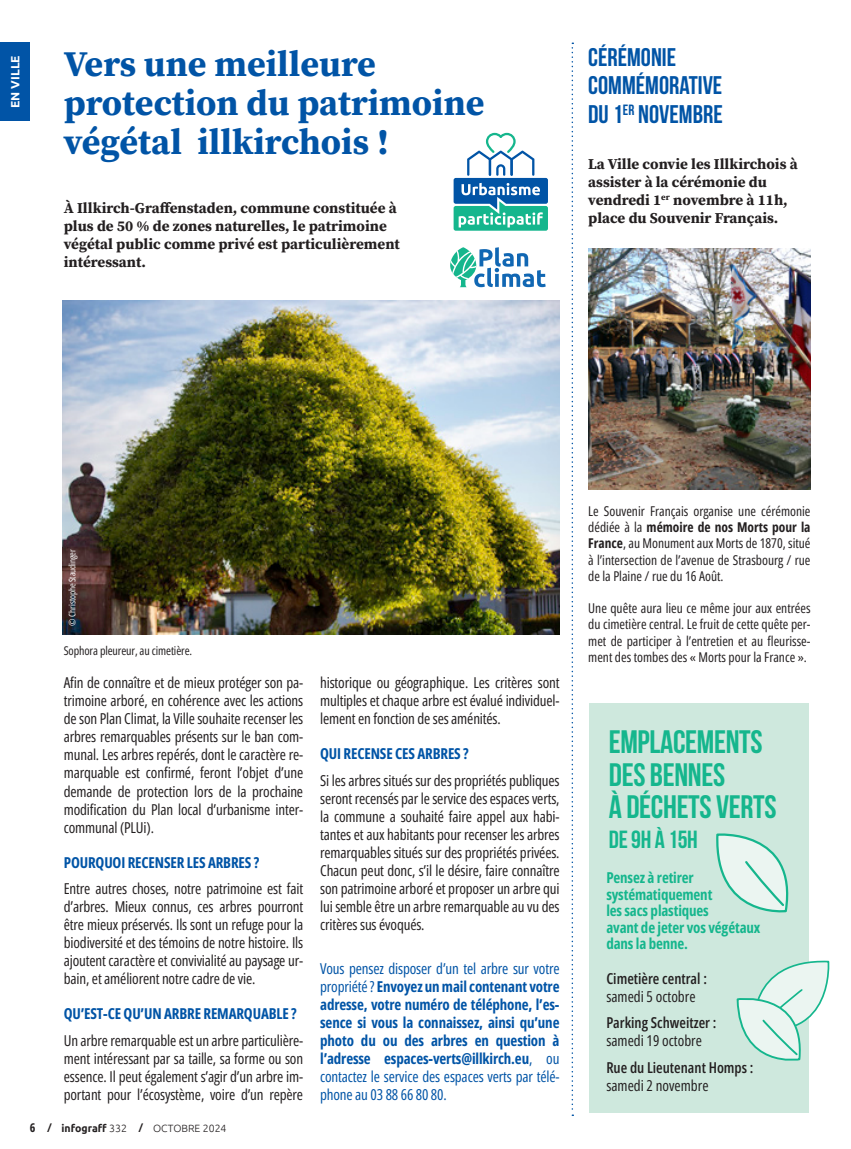
<style>
.page{position:relative;width:851px;height:1149px;background:#fff}
.page>*{position:absolute;margin:0;border:0;box-sizing:border-box;transform-origin:0 0}
.t1{font:700 36px/39px "Source Serif Pro";color:#0154a6}
.t2{font:700 32.4px/32.4px "Bebas Neue";letter-spacing:-.01em;color:#15b68d}
.t3{font:700 25.5px/28.5px "Bebas Neue";color:#0154a6}
.t4{font:700 24.75px "Bebas Neue";letter-spacing:-.01em;color:#15b68d}
.t5{font:15px/18px "Open Sans Condensed";letter-spacing:-.01em;color:#231f20;text-align:justify}
.t6{font:700 15px/18px "Open Sans Condensed";letter-spacing:-.01em;color:#0154a6;text-align:justify}
.t7{font:700 15px/18px "Source Serif Pro";color:#231f20}
.t8{font:700 15px/16.5px "Open Sans Condensed";letter-spacing:-.01em;color:#15b68d}
.t9{font:600 15px "Open Sans Condensed";color:#231f20}
.t10{font:13.5px/16.2px "Open Sans Condensed";color:#231f20;text-align:justify}
.t11{font:12px "Open Sans Condensed";letter-spacing:-.01em;color:#231f20}
.t12{font:700 12px "Ubuntu";color:#fff}
.t13{font:300 10.5px "Ubuntu";color:#231f20}
.t14{font:9px "Open Sans Condensed";letter-spacing:-.01em;color:#fff}
.s1{font-family:"Open Sans Condensed";font-weight:700;font-size:12px}
.s2{font-weight:700}
.s3{font-weight:400}
</style>
<div class="page">
<div style="left:0;top:43px;width:30px;height:77px;background:#0154a6"></div>
<div style="left:589px;top:703px;width:220px;height:408px;background:#cee8dd"></div>
<svg style="left:736px;top:960px;width:94px;height:101px"></svg>
<svg style="left:716px;top:833px;width:73px;height:80px"></svg>
<img style="left:63px;top:301px;width:496px;height:333px">
<svg style="left:571px;top:43px;width:2px;height:1072px"></svg>
<svg style="left:453px;top:133px;width:95px;height:98px"></svg>
<svg style="left:450px;top:247px;width:95px;height:40px"></svg>
<img style="left:588px;top:249px;width:222px;height:240px">
<p class="t12" style="left:8px;top:108px;width:54px;rotate:-90deg">EN VILLE</p>
<h1 class="t1" style="left:64px;top:44px;width:422px">Vers une meilleure protection du patrimoine végétal illkirchois !</h1>
<p class="t7" style="left:64px;top:198px;width:337px">À Illkirch-Graffenstaden, commune constituée à plus de 50 % de zones naturelles, le patrimoine végétal public comme privé est particulièrement intéressant.</p>
<h3 class="t3" style="left:588px;top:43px;width:136px">CÉRÉMONIE<br>COMMÉMORATIVE<br>DU 1<sup>ER</sup> NOVEMBRE</h3>
<p class="t7" style="left:588px;top:155px;width:211px">La Ville convie les Illkirchois à assister à la cérémonie du vendredi 1<sup>er</sup> novembre à 11h, place du Souvenir Français.</p>
<p class="t14" style="left:66px;top:625px;width:78px;rotate:-90deg">© Christophe Staudinger</p>
<p class="t11" style="left:64px;top:641px;width:130px">Sophora pleureur, au cimetière.</p>
<p class="t5" style="left:64px;top:673px;width:241px">Afin de connaître et de mieux protéger son pa&shy;trimoine arboré, en cohérence avec les actions de son Plan Climat, la Ville souhaite recenser les arbres remarquables présents sur le ban com&shy;munal. Les arbres repérés, dont le caractère re&shy;marquable est confirmé, feront l’objet d’une demande de protection lors de la prochaine modification du Plan local d’urbanisme inter&shy;communal (PLUi).</p>
<p class="t6" style="left:64px;top:852px;width:197px">POURQUOI RECENSER LES ARBRES ?</p>
<p class="t5" style="left:64px;top:879px;width:241px">Entre autres choses, notre patrimoine est fait d’arbres. Mieux connus, ces arbres pourront être mieux préservés. Ils sont un refuge pour la biodiversité et des témoins de notre histoire. Ils ajoutent caractère et convivialité au paysage ur&shy;bain, et améliorent notre cadre de vie.</p>
<p class="t6" style="left:64px;top:1004px;width:234px">QU’EST-CE QU’UN ARBRE REMARQUABLE ?</p>
<p class="t5" style="left:64px;top:1030px;width:241px">Un arbre remarquable est un arbre particulière&shy;ment intéressant par sa taille, sa forme ou son essence. Il peut également s’agir d’un arbre im&shy;portant pour l’écosystème, voire d’un repère</p>
<p class="t13" style="left:30px;top:1121px;width:198px"><span class="s1">6 /</span> <span class="s2">infograff</span> 332 <span class="s1">/</span> OCTOBRE 2024</p>
<p class="t5" style="left:320px;top:673px;width:241px">historique ou géographique. Les critères sont multiples et chaque arbre est évalué individuel&shy;lement en fonction de ses aménités.</p>
<p class="t6" style="left:320px;top:744px;width:150px">QUI RECENSE CES ARBRES ?</p>
<p class="t5" style="left:320px;top:771px;width:241px">Si les arbres situés sur des propriétés publiques seront recensés par le service des espaces verts, la commune a souhaité faire appel aux habi&shy;tantes et aux habitants pour recenser les arbres remarquables situés sur des propriétés privées.<br>Chacun peut donc, s’il le désire, faire connaître son patrimoine arboré et proposer un arbre qui lui semble être un arbre remarquable au vu des critères sus évoqués.</p>
<p class="t6" style="left:320px;top:958px;width:241px"><span class="s3">Vous pensez disposer d’un tel arbre sur votre propriété ?</span> Envoyez un mail contenant votre adresse, votre numéro de téléphone, l’es&shy;sence si vous la connaissez, ainsi qu’une photo du ou des arbres en question à l’adresse espaces-verts@illkirch.eu<span class="s3">, ou contactez le service des espaces verts par télé&shy;phone au 03 88 66 80 80.</span></p>
<p class="t10" style="left:588px;top:502px;width:224px">Le Souvenir Français organise une cérémonie dédiée à la <span class="s2">mémoire de nos Morts pour la France</span>, au Monument aux Morts de 1870, situé à l’intersection de l’avenue de Strasbourg / rue de la Plaine / rue du 16 Août.</p>
<p class="t10" style="left:588px;top:599px;width:224px">Une quête aura lieu ce même jour aux entrées du cimetière central. Le fruit de cette quête per&shy;met de participer à l’entretien et au fleurisse&shy;ment des tombes des « Morts pour la France ».</p>
<h2 class="t2" style="left:608px;top:725px;width:169px">EMPLACEMENTS<br>DES BENNES<br>À DÉCHETS VERTS</h2>
<h3 class="t4" style="left:608px;top:825px;width:91px">DE 9H À 15H</h3>
<p class="t8" style="left:606px;top:868px;width:155px">Pensez à retirer systématiquement<br>les sacs plastiques<br>avant de jeter vos végétaux dans la benne.</p>
<p class="t9" style="left:606px;top:967px;width:102px">Cimetière central :</p>
<p class="t5" style="left:606px;top:986px;width:91px">samedi 5 octobre</p>
<p class="t9" style="left:606px;top:1012px;width:112px">Parking Schweitzer :</p>
<p class="t5" style="left:606px;top:1031px;width:97px">samedi 19 octobre</p>
<p class="t9" style="left:606px;top:1056px;width:149px">Rue du Lieutenant Homps :</p>
<p class="t5" style="left:606px;top:1075px;width:104px">samedi 2 novembre</p>
</div>
